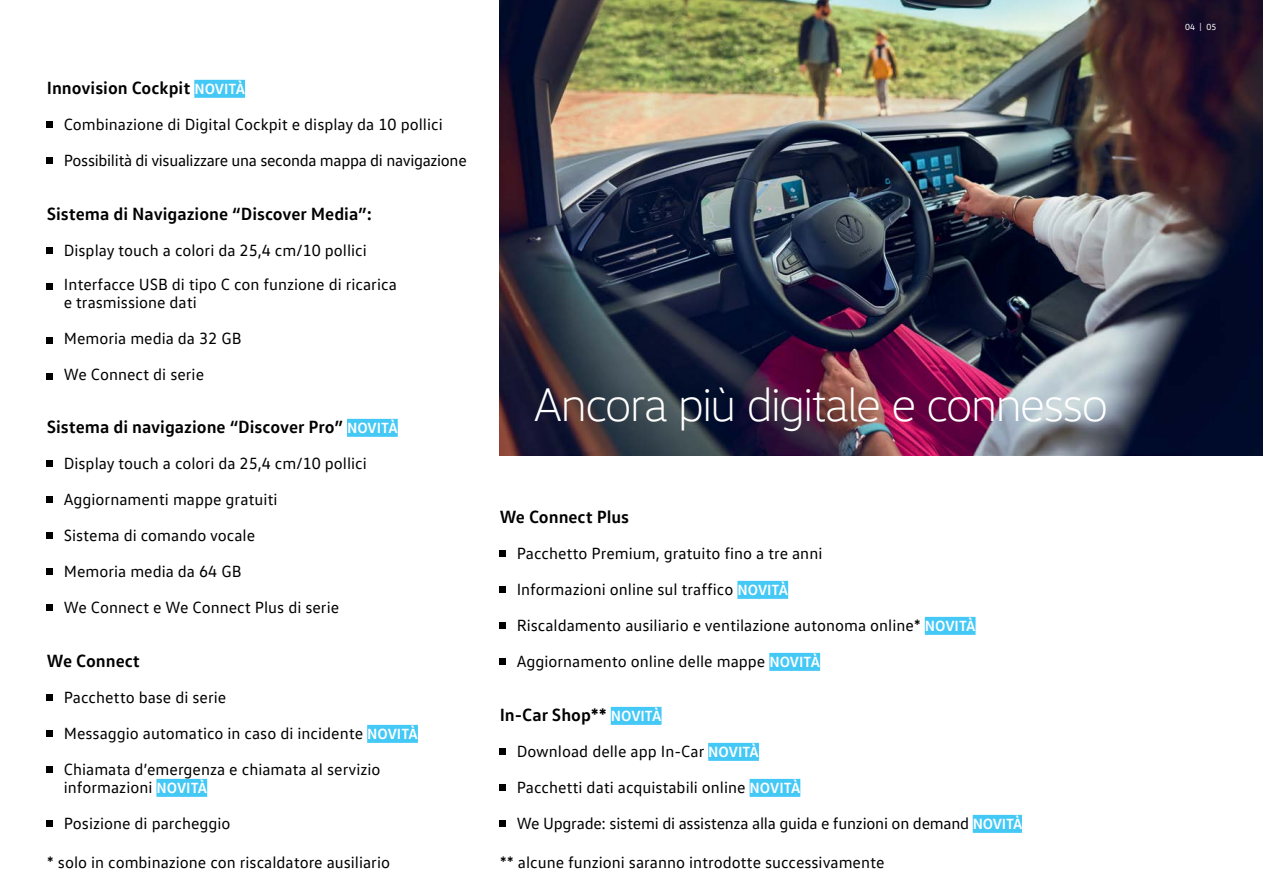
<style>
.page{position:relative;width:1263px;height:893px;background:#fff}
.page>*{position:absolute;margin:0;border:0;box-sizing:border-box;transform-origin:0 0}
.t1{font:300 48px "VW Head";letter-spacing:-.04em;color:#fff}
.t2{font:700 18px "VW Text";color:#000}
.t3{font:16.5px/36px "VW Text";color:#000}
.t4{font:16.5px/36px "VW Text";letter-spacing:-.02em;color:#000}
.t5{font:9px "VW Text";color:#fff}
.s1{font-size:15px;color:#fff}
.s2{font-weight:700;font-size:15px;color:#fff}
</style>
<div class="page">
<img style="left:500px;top:0;width:763px;height:455px">
<div style="left:194px;top:80px;width:51px;height:18px;background:#44c8f5"></div>
<div style="left:347px;top:419px;width:51px;height:18px;background:#44c8f5"></div>
<div style="left:367px;top:725px;width:51px;height:18px;background:#44c8f5"></div>
<div style="left:156px;top:779px;width:51px;height:18px;background:#44c8f5"></div>
<svg style="left:47px;top:122px;width:6px;height:6px"></svg>
<svg style="left:47px;top:158px;width:6px;height:6px"></svg>
<svg style="left:47px;top:248px;width:6px;height:6px"></svg>
<svg style="left:47px;top:284px;width:6px;height:6px"></svg>
<svg style="left:47px;top:338px;width:6px;height:6px"></svg>
<svg style="left:47px;top:374px;width:6px;height:6px"></svg>
<svg style="left:47px;top:461px;width:6px;height:6px"></svg>
<svg style="left:47px;top:497px;width:6px;height:6px"></svg>
<svg style="left:47px;top:533px;width:6px;height:6px"></svg>
<svg style="left:47px;top:569px;width:6px;height:6px"></svg>
<svg style="left:47px;top:605px;width:6px;height:6px"></svg>
<svg style="left:47px;top:695px;width:6px;height:6px"></svg>
<svg style="left:47px;top:731px;width:6px;height:6px"></svg>
<svg style="left:47px;top:767px;width:6px;height:6px"></svg>
<svg style="left:47px;top:821px;width:6px;height:6px"></svg>
<div style="left:737px;top:581px;width:51px;height:18px;background:#44c8f5"></div>
<div style="left:925px;top:617px;width:50px;height:18px;background:#44c8f5"></div>
<div style="left:769px;top:653px;width:51px;height:18px;background:#44c8f5"></div>
<div style="left:611px;top:707px;width:50px;height:18px;background:#44c8f5"></div>
<div style="left:708px;top:743px;width:51px;height:18px;background:#44c8f5"></div>
<div style="left:750px;top:779px;width:50px;height:18px;background:#44c8f5"></div>
<div style="left:973px;top:815px;width:49px;height:18px;background:#44c8f5"></div>
<svg style="left:500px;top:551px;width:6px;height:6px"></svg>
<svg style="left:500px;top:587px;width:6px;height:6px"></svg>
<svg style="left:500px;top:623px;width:6px;height:6px"></svg>
<svg style="left:500px;top:659px;width:6px;height:6px"></svg>
<svg style="left:500px;top:749px;width:6px;height:6px"></svg>
<svg style="left:500px;top:785px;width:6px;height:6px"></svg>
<svg style="left:500px;top:821px;width:6px;height:6px"></svg>
<p class="t2" style="left:47px;top:76px;width:200px">Innovision Cockpit <span class="s1">NOVITÀ</span></p>
<p class="t4" style="left:64px;top:106px;width:404px">Combinazione di Digital Cockpit e display da 10 pollici<br>Possibilità di visualizzare una seconda mappa di navigazione</p>
<p class="t2" style="left:47px;top:202px;width:327px">Sistema di Navigazione “Discover Media”:</p>
<p class="t3" style="left:64px;top:233px;width:334px;line-height:33.8px">Display touch a colori da 25,4 cm/10 pollici<br>Interfacce USB di tipo C con funzione di ricarica</p>
<p class="t3" style="left:64px;top:284px;width:179px">e trasmissione dati<br>Memoria media da 32 GB<br>We Connect di serie</p>
<p class="t2" style="left:47px;top:415px;width:352px">Sistema di navigazione “Discover Pro” <span class="s1">NOVITÀ</span></p>
<p class="t3" style="left:64px;top:445px;width:305px">Display touch a colori da 25,4 cm/10 pollici<br>Aggiornamenti mappe gratuiti<br>Sistema di comando vocale<br>Memoria media da 64 GB<br>We Connect e We Connect Plus di serie</p>
<p class="t2" style="left:47px;top:649px;width:95px">We Connect</p>
<p class="t3" style="left:64px;top:679px;width:356px">Pacchetto base di serie<br>Messaggio automatico in caso di incidente <span class="s2">NOVITÀ<br></span>Chiamata d’emergenza e chiamata al servizio</p>
<p class="t3" style="left:64px;top:769px;width:168px">informazioni <span class="s2">NOVITÀ<br></span>Posizione di parcheggio</p>
<h1 class="t1" style="left:534px;top:376px;width:576px">Ancora più digitale e connesso</h1>
<p class="t2" style="left:500px;top:505px;width:131px">We Connect Plus</p>
<p class="t3" style="left:517px;top:535px;width:460px">Pacchetto Premium, gratuito fino a tre anni<br>Informazioni online sul traffico <span class="s2">NOVITÀ<br></span>Riscaldamento ausiliario e ventilazione autonoma online* <span class="s2">NOVITÀ </span>Aggiornamento online delle mappe <span class="s2">NOVITÀ</span></p>
<p class="t2" style="left:500px;top:703px;width:163px">In-Car Shop** <span class="s1">NOVITÀ</span></p>
<p class="t3" style="left:517px;top:733px;width:507px">Download delle app In-Car <span class="s2">NOVITÀ<br></span>Pacchetti dati acquistabili online <span class="s2">NOVITÀ<br></span>We Upgrade: sistemi di assistenza alla guida e funzioni on demand <span class="s2">NOVITÀ</span></p>
<p class="t3" style="left:47px;top:844px;width:345px">* solo in combinazione con riscaldatore ausiliario</p>
<p class="t3" style="left:500px;top:844px;width:386px">** alcune funzioni saranno introdotte successivamente</p>
<p class="t5" style="left:1185px;top:21px;width:33px">04 | 05</p>
</div>
